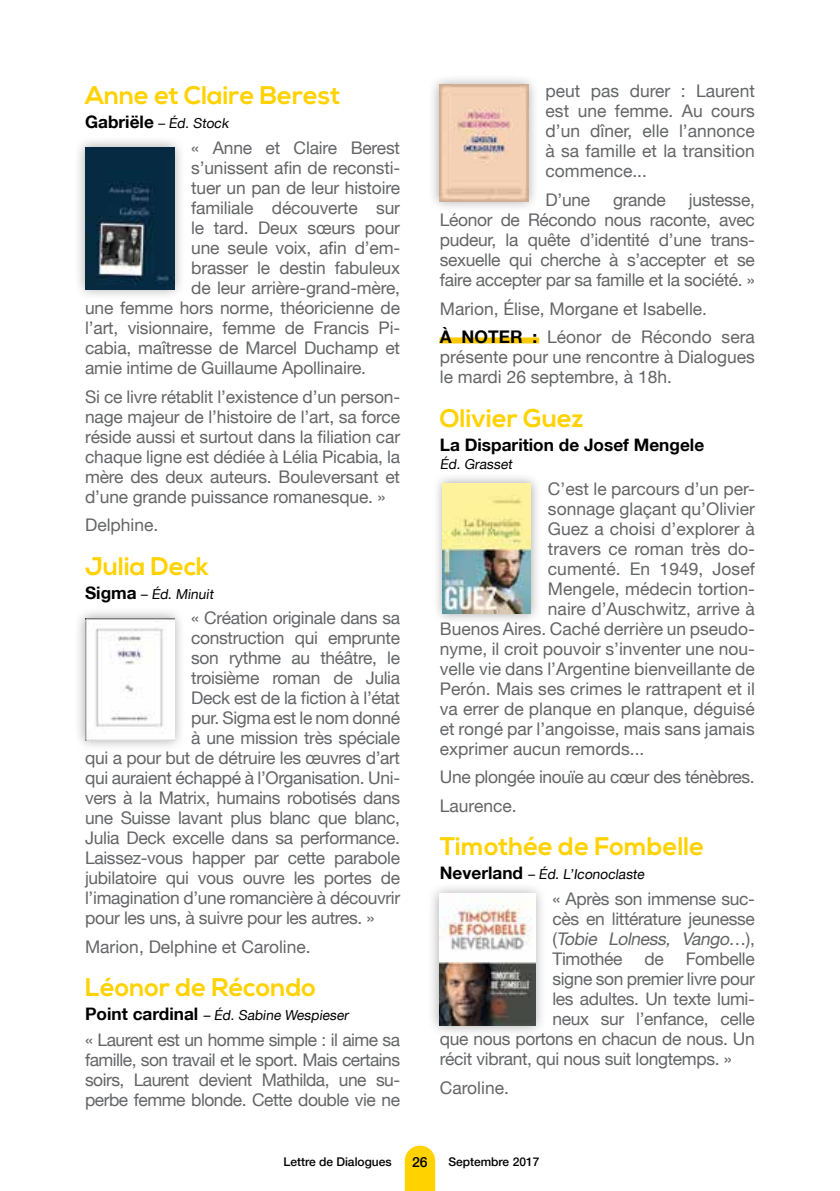
<style>
.page{position:relative;width:840px;height:1191px;background:#fff}
.page>*{position:absolute;margin:0;border:0;box-sizing:border-box;transform-origin:0 0}
.t1{font:700 25.4px "Nexa";color:#ffd200}
.t2{font:17.4px/20px "Helvetica Neue LT";letter-spacing:-.01em;color:#646567;text-align:justify}
.t3{font:700 17.2px "Helvetica Neue LT";color:#000}
.t4{font:500 14px "Helvetica Neue LT";color:#000}
.t5{font:13.8px "Helvetica Neue LT";color:#000}
.t6{font:500 12px "Helvetica Neue LT";color:#000}
.s1{font-weight:700;font-size:17.2px}
.s2{font-weight:700;color:#000}
.s3{font-style:italic}
</style>
<div class="page">
<svg style="left:404px;top:1145px;width:31px;height:46px"></svg>
<div style="left:439px;top:337px;width:100px;height:6px;background:#fcc900"></div>
<div style="left:74px;top:136px;width:111px;height:164px;background:#000;opacity:.35"></div>
<img style="left:85px;top:147px;width:89px;height:142px">
<div style="left:74px;top:607px;width:111px;height:144px;background:#000;opacity:.35"></div>
<img style="left:85px;top:618px;width:89px;height:122px">
<div style="left:428px;top:73px;width:111px;height:139px;background:#000;opacity:.35"></div>
<img style="left:439px;top:85px;width:89px;height:116px">
<div style="left:427px;top:881px;width:120px;height:156px;background:#000;opacity:.35"></div>
<img style="left:439px;top:893px;width:96px;height:132px">
<div style="left:431px;top:472px;width:110px;height:152px;background:#000;opacity:.35"></div>
<img style="left:442px;top:483px;width:88px;height:130px">
<h1 class="t1" style="left:85px;top:81px;width:257px">Anne et Claire Berest</h1>
<p class="t5" style="left:85px;top:115px;width:147px"><span class="s1">Gabriële</span> – Éd. Stock</p>
<p class="t2" style="left:191px;top:137px;width:210px">« Anne et Claire Berest</p>
<p class="t2" style="left:191px;top:157px;width:210px">s’unissent afin de reconsti-</p>
<p class="t2" style="left:191px;top:177px;width:210px">tuer un pan de leur histoire</p>
<p class="t2" style="left:191px;top:197px;width:210px">familiale découverte sur</p>
<p class="t2" style="left:191px;top:217px;width:210px">le tard. Deux sœurs pour</p>
<p class="t2" style="left:191px;top:237px;width:210px">une seule voix, afin d’em-</p>
<p class="t2" style="left:191px;top:257px;width:210px">brasser le destin fabuleux</p>
<p class="t2" style="left:191px;top:277px;width:210px">de leur arrière-grand-mère,</p>
<p class="t2" style="left:85px;top:297px;width:316px">une femme hors norme, théoricienne de</p>
<p class="t2" style="left:85px;top:317px;width:316px">l’art, visionnaire, femme de Francis Pi-</p>
<p class="t2" style="left:85px;top:337px;width:316px">cabia, maîtresse de Marcel Duchamp et</p>
<p class="t2" style="left:85px;top:357px;width:282px">amie intime de Guillaume Apollinaire.</p>
<p class="t2" style="left:85px;top:386px;width:316px">Si ce livre rétablit l’existence d’un person&shy;nage majeur de l’histoire de l’art, sa force réside aussi et surtout dans la filiation car chaque ligne est dédiée à Lélia Picabia, la mère des deux auteurs. Bouleversant et d’une grande puissance romanesque. »</p>
<p class="t2" style="left:85px;top:514px;width:75px">Delphine.</p>
<h1 class="t1" style="left:85px;top:551px;width:126px">Julia Deck</h1>
<p class="t5" style="left:85px;top:585px;width:132px"><span class="s1">Si g m a</span> – Éd. Minuit</p>
<p class="t2" style="left:191px;top:608px;width:210px">« Création originale dans sa</p>
<p class="t2" style="left:191px;top:628px;width:210px">construction qui emprunte</p>
<p class="t2" style="left:191px;top:648px;width:210px">son rythme au théâtre, le</p>
<p class="t2" style="left:191px;top:668px;width:210px">troisième roman de Julia</p>
<p class="t2" style="left:191px;top:688px;width:210px">Deck est de la fiction à l’état</p>
<p class="t2" style="left:191px;top:708px;width:210px">pur. Sigma est le nom donné</p>
<p class="t2" style="left:191px;top:728px;width:210px">à une mission très spéciale</p>
<p class="t2" style="left:85px;top:748px;width:316px">qui a pour but de détruire les œuvres d’art</p>
<p class="t2" style="left:85px;top:768px;width:316px">qui auraient échappé à l’Organisation. Uni-</p>
<p class="t2" style="left:85px;top:788px;width:316px">vers à la Matrix, humains robotisés dans</p>
<p class="t2" style="left:85px;top:808px;width:316px">une Suisse lavant plus blanc que blanc,</p>
<p class="t2" style="left:85px;top:828px;width:316px">Julia Deck excelle dans sa performance.</p>
<p class="t2" style="left:85px;top:848px;width:316px">Laissez-vous happer par cette parabole</p>
<p class="t2" style="left:85px;top:868px;width:316px">jubilatoire qui vous ouvre les portes de</p>
<p class="t2" style="left:85px;top:888px;width:316px">l’imagination d’une romancière à découvrir</p>
<p class="t2" style="left:85px;top:908px;width:291px">pour les uns, à suivre pour les autres. »</p>
<p class="t2" style="left:85px;top:936px;width:227px">Marion, Delphine et Caroline.</p>
<h1 class="t1" style="left:85px;top:973px;width:232px">Léonor de Récondo</h1>
<p class="t5" style="left:85px;top:1007px;width:267px"><span class="s1">P o i n t c a rd i n a l</span> – Éd. Sabine Wespieser</p>
<p class="t2" style="left:85px;top:1029px;width:316px">« Laurent est un homme simple : il aime sa famille, son travail et le sport. Mais certains soirs, Laurent devient Mathilda, une su&shy;perbe femme blonde. Cette double vie ne</p>
<p class="t2" style="left:545px;top:81px;width:211px">peut pas durer : Laurent est une femme. Au cours d’un dîner, elle l’annonce à sa famille et la transition commence...</p>
<p class="t2" style="left:545px;top:190px;width:46px">D’une</p>
<p class="t2" style="left:612px;top:190px;width:54px">grande</p>
<p class="t2" style="left:439px;top:190px;width:316px;text-indent:249px">justesse, Léonor de Récondo nous raconte, avec pudeur, la quête d’identité d’une trans&shy;sexuelle qui cherche à s’accepter et se faire accepter par sa famille et la société. »</p>
<p class="t2" style="left:439px;top:294px;width:316px;line-height:28.6px">Marion, Élise, Morgane et Isabelle.<br><span class="s2">À NOTER :</span> Léonor de Récondo sera</p>
<p class="t2" style="left:439px;top:347px;width:316px">présente pour une rencontre à Dialogues le mardi 26 septembre, à 18h.</p>
<h1 class="t1" style="left:439px;top:403px;width:145px">Olivier Guez</h1>
<p class="t3" style="left:439px;top:434px;width:266px">La Disparition de Josef Mengele</p>
<p class="t5" style="left:439px;top:456px;width:76px">Éd. Grasset</p>
<p class="t2" style="left:547px;top:478px;width:208px">C’est le parcours d’un per-</p>
<p class="t2" style="left:547px;top:498px;width:208px">sonnage glaçant qu’Olivier</p>
<p class="t2" style="left:547px;top:518px;width:208px">Guez a choisi d’explorer à</p>
<p class="t2" style="left:547px;top:538px;width:208px">travers ce roman très do-</p>
<p class="t2" style="left:547px;top:558px;width:208px">cumenté. En 1949, Josef</p>
<p class="t2" style="left:547px;top:578px;width:208px">Mengele, médecin tortion-</p>
<p class="t2" style="left:547px;top:598px;width:208px">naire d’Auschwitz, arrive à</p>
<p class="t2" style="left:439px;top:618px;width:316px">Buenos Aires. Caché derrière un pseudo-</p>
<p class="t2" style="left:439px;top:638px;width:316px">nyme, il croit pouvoir s’inventer une nou-</p>
<p class="t2" style="left:439px;top:658px;width:316px">velle vie dans l’Argentine bienveillante de</p>
<p class="t2" style="left:439px;top:678px;width:316px">Perón. Mais ses crimes le rattrapent et il</p>
<p class="t2" style="left:439px;top:698px;width:316px">va errer de planque en planque, déguisé</p>
<p class="t2" style="left:439px;top:718px;width:316px">et rongé par l’angoisse, mais sans jamais</p>
<p class="t2" style="left:439px;top:738px;width:206px">exprimer aucun remords...</p>
<p class="t2" style="left:439px;top:762px;width:316px;line-height:28.6px">Une plongée inouïe au cœur des ténèbres.<br>Laurence.</p>
<h1 class="t1" style="left:439px;top:832px;width:266px">Timothée de Fombelle</h1>
<p class="t5" style="left:439px;top:866px;width:208px"><span class="s1">N eve r l a n d</span> – Éd. L’Iconoclaste</p>
<p class="t2" style="left:552px;top:888px;width:204px">« Après son immense suc&shy;cès en littérature jeunesse (<span class="s3">Tobie Lolness, Vango</span>… ) , Timothée</p>
<p class="t2" style="left:644px;top:948px;width:21px">de</p>
<p class="t2" style="left:685px;top:948px;width:71px">Fombelle</p>
<p class="t2" style="left:552px;top:968px;width:204px">signe son premier livre pour</p>
<p class="t2" style="left:552px;top:988px;width:204px">les adultes. Un texte lumi-</p>
<p class="t2" style="left:552px;top:1008px;width:204px">neux sur l’enfance, celle</p>
<p class="t2" style="left:439px;top:1028px;width:316px">que nous portons en chacun de nous. Un</p>
<p class="t2" style="left:439px;top:1048px;width:293px">récit vibrant, qui nous suit longtemps. »</p>
<p class="t2" style="left:439px;top:1077px;width:70px">Caroline.</p>
<p class="t6" style="left:283px;top:1154px;width:110px">Lettre de Dialogues</p>
<p class="t4" style="left:412px;top:1153px;width:17px">26</p>
<p class="t6" style="left:448px;top:1154px;width:92px">Septembre 2017</p>
</div>
